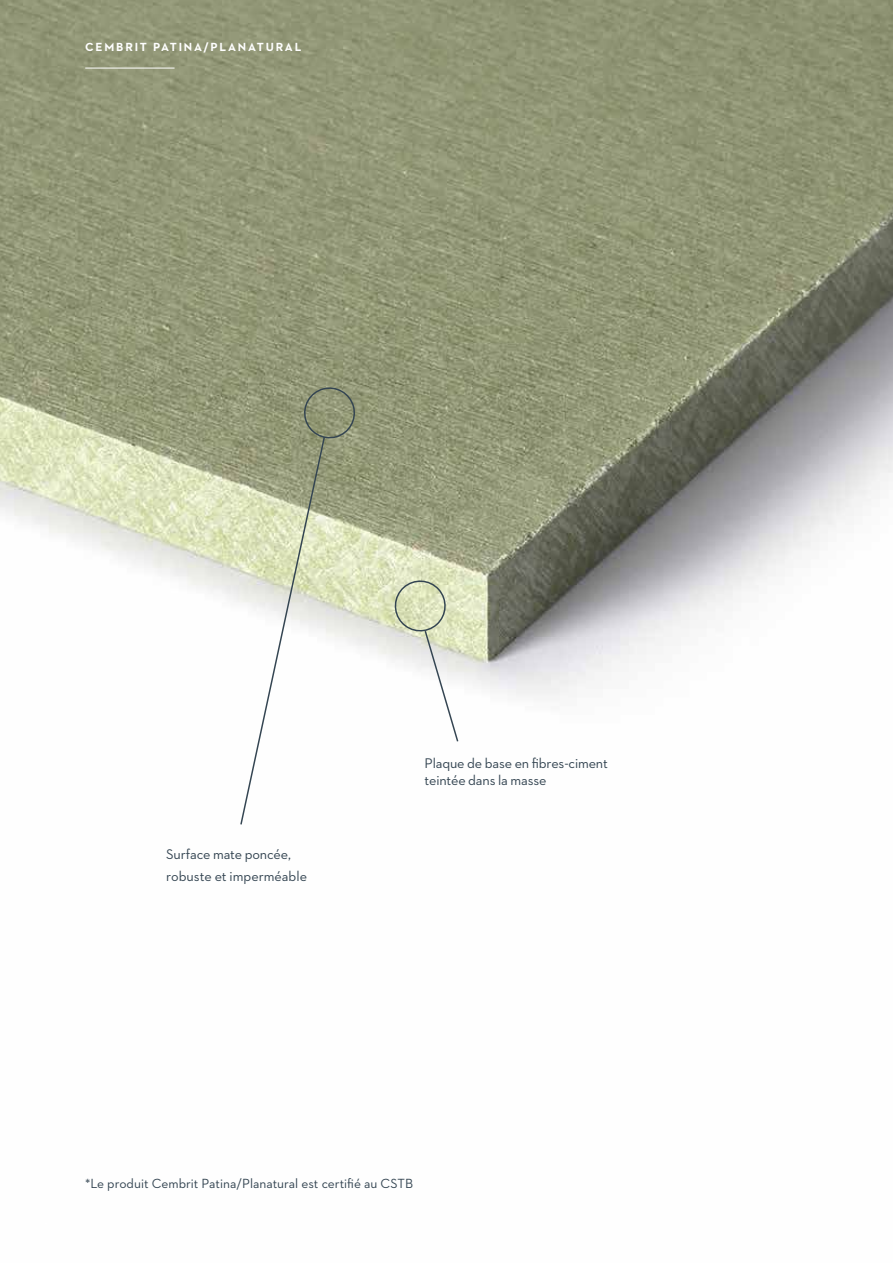
<style>
.page{position:relative;width:893px;height:1263px;background:#fff}
.page>*{position:absolute;margin:0;border:0;box-sizing:border-box;transform-origin:0 0}
.t1{font:14.25px/21px "Neutraface 2 Text";letter-spacing:-.01em;color:#344552}
.t2{font:13.5px "Neutraface 2 Text";color:#344552}
.t3{font:700 12px "Neutraface 2 Text";letter-spacing:.15em;color:#fff}
</style>
<div class="page">
<img style="left:0;top:0;width:893px;height:696px">
<svg style="left:239px;top:385px;width:118px;height:440px"></svg>
<svg style="left:391px;top:577px;width:68px;height:165px"></svg>
<hr style="left:85px;top:68px;width:90px;height:1px;background:#fff">
<p class="t3" style="left:85px;top:39px;width:218px">CEMBRIT PATINA/PLANATURAL</p>
<p class="t1" style="left:166px;top:844px;width:142px">Surface mate poncée, robuste et imperméable</p>
<p class="t1" style="left:425px;top:754px;width:185px;line-height:17.1px">Plaque de base en fibres-ciment teintée dans la masse</p>
<p class="t2" style="left:85px;top:1175px;width:330px">*Le produit Cembrit Patina/Planatural est certifié au CSTB</p>
</div>
